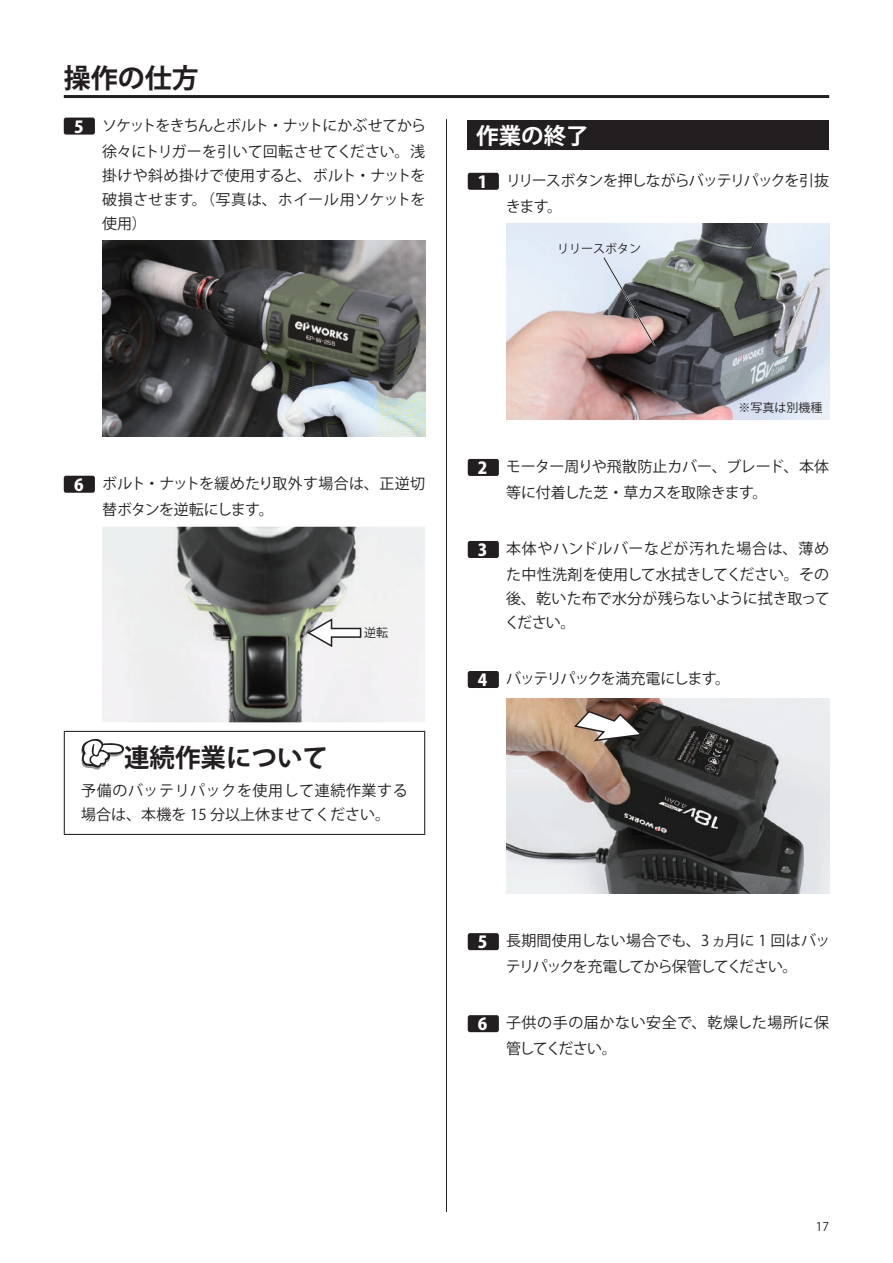
<style>
.page{position:relative;width:893px;height:1263px;background:#fff}
.page>*{position:absolute;margin:0;border:0;box-sizing:border-box;transform-origin:0 0}
.t1{font:700 27px "Koz Go Pro";color:#231f20}
.t2{font:700 25.5px "Koz Go Pr 6 N";color:#231f20}
.t3{font:700 22.5px "Koz Go Pro";color:#fff}
.t4{font:15px/24px "Koz Go Pr 6 N";color:#231f20}
.t5{font:15px/26px "Koz Go Pr 6 N";letter-spacing:-.03em;color:#231f20;text-align:right}
.t6{font:15px/24px "Koz Go Pr 6 N";letter-spacing:.04em;color:#231f20}
.t7{font:15px/26px "Koz Go Pr 6 N";letter-spacing:.025em;color:#231f20;text-align:right}
.t8{font:15px/26px "Koz Go Pr 6 N";letter-spacing:-.06em;color:#231f20}
.t9{font:15px/24px "Koz Go Pr 6 N";letter-spacing:-.02em;color:#231f20}
.t10{font:15px "Koz Go Pr 6 N";letter-spacing:-.075em;color:#231f20}
.t11{font:12px "Koz Go Pr 6 N";color:#231f20}
.t12{font:12px "Koz Go Pro";color:#231f20}
.s1{font-family:"Koz Go Pro";font-weight:800;font-size:16.5px;color:#fff}
</style>
<div class="page">
<hr style="left:446px;top:119px;width:1px;height:1093px;background:#231f20">
<hr style="left:64px;top:95px;width:765px;height:3px;background:#231f20">
<div style="left:64px;top:118px;width:31px;height:17px;background:#231f20;border-radius:2px"></div>
<img style="left:102px;top:241px;width:323px;height:195px">
<div style="left:64px;top:476px;width:31px;height:17px;background:#231f20;border-radius:2px"></div>
<img style="left:102px;top:527px;width:323px;height:195px">
<svg style="left:305px;top:618px;width:57px;height:30px"></svg>
<hr style="left:64px;top:731px;width:361px;height:1px;background:#231f20">
<hr style="left:64px;top:732px;width:1px;height:102px;background:#231f20">
<hr style="left:424px;top:732px;width:1px;height:102px;background:#231f20">
<hr style="left:64px;top:834px;width:361px;height:1px;background:#231f20">
<svg style="left:81px;top:738px;width:43px;height:32px"></svg>
<div style="left:468px;top:121px;width:361px;height:29px;background:#231f20"></div>
<div style="left:468px;top:173px;width:31px;height:17px;background:#231f20;border-radius:2px"></div>
<img style="left:506px;top:224px;width:323px;height:195px">
<svg style="left:602px;top:256px;width:55px;height:92px;background:#a79d9e"></svg>
<div style="left:468px;top:459px;width:31px;height:17px;background:#231f20;border-radius:2px"></div>
<div style="left:468px;top:541px;width:31px;height:17px;background:#231f20;border-radius:2px"></div>
<div style="left:468px;top:671px;width:31px;height:17px;background:#231f20;border-radius:2px"></div>
<img style="left:506px;top:698px;width:323px;height:196px">
<svg style="left:573px;top:710px;width:72px;height:32px"></svg>
<div style="left:468px;top:933px;width:31px;height:17px;background:#231f20;border-radius:2px"></div>
<div style="left:468px;top:1015px;width:31px;height:17px;background:#231f20;border-radius:2px"></div>
<h1 class="t1" style="left:64px;top:60px;width:136px">操作の仕方</h1>
<p class="t5" style="left:74px;top:113px;width:354px"><span class="s1">5</span> ソケットをきちんとボルト・ナットにかぶせてから徐々にトリガーを引いて回転させてください。浅</p>
<p class="t4" style="left:102px;top:164px;width:325px;text-align:justify">掛けや斜め掛けで使用すると、ボルト・ナットを破損させます。（写真は、ホイール用ソケットを使用）</p>
<h3 class="t3" style="left:476px;top:121px;width:114px">作業の終了</h3>
<p class="t8" style="left:506px;top:168px;width:325px;text-indent:-28px"><span class="s1">1</span> リリースボタンを押しながらバッテリパックを引抜きます。</p>
<p class="t11" style="left:557px;top:242px;width:85px">リリースボタン</p>
<p class="t4" style="left:102px;top:471px;width:325px;line-height:26px;text-indent:-28px"><span class="s1">6</span> ボルト・ナットを緩めたり取外す場合は、正逆切替ボタンを逆転にします。</p>
<p class="t11" style="left:364px;top:626px;width:25px">逆転</p>
<h2 class="t2" style="left:124px;top:743px;width:206px">連続作業について</h2>
<p class="t6" style="left:81px;top:779px;width:328px">予備のバッテリパックを使用して連続作業する場合は、本機を 15 分以上休ませてください。</p>
<p class="t11" style="left:738px;top:401px;width:85px">※写真は別機種</p>
<p class="t4" style="left:506px;top:454px;width:325px;line-height:26px;text-indent:-28px"><span class="s1">2</span> モーター周りや飛散防止カバー、ブレード、本体等に付着した芝・草カスを取除きます。</p>
<p class="t7" style="left:478px;top:536px;width:353px"><span class="s1">3</span> 本体やハンドルバーなどが汚れた場合は、薄めた中性洗剤を使用して水拭きしてください。その</p>
<p class="t9" style="left:505px;top:587px;width:326px">後、乾いた布で水分が残らないように拭き取ってください。</p>
<p class="t10" style="left:478px;top:670px;width:254px"><span class="s1">4</span> バッテリパックを満充電にします。</p>
<p class="t5" style="left:478px;top:928px;width:354px;text-align:center"><span class="s1">5</span> 長期間使用しない場合でも、3 ヵ月に 1 回はバッテリパックを充電してから保管してください。</p>
<p class="t6" style="left:506px;top:1010px;width:325px;line-height:26px;text-indent:-28px"><span class="s1">6</span> 子供の手の届かない安全で、乾燥した場所に保管してください。</p>
<p class="t12" style="left:816px;top:1219px;width:15px">17</p>
</div>
